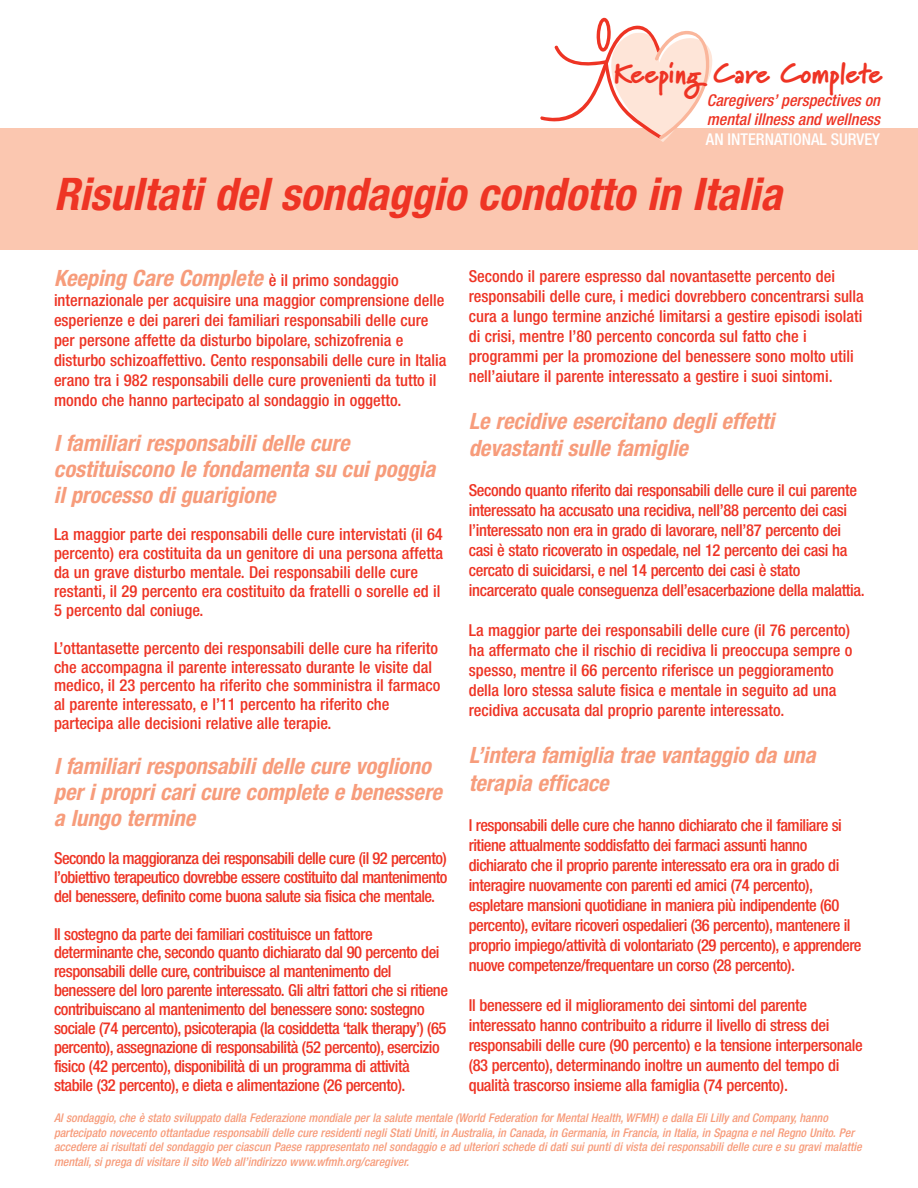
<style>
.page{position:relative;width:918px;height:1188px;background:#fff}
.page>*{position:absolute;margin:0;border:0;box-sizing:border-box;transform-origin:0 0}
.t1{font:italic 700 condensed 45px "Helvetica Neue";color:#ee3424}
.t2{font:900 28.8px "Marydale";letter-spacing:-.01em;color:#ee3424}
.t3{font:italic 700 condensed 22.5px/26.1px "Helvetica Neue";color:#f79c7b}
.t4{font:500 condensed 16.5px/20px "Helvetica Neue";letter-spacing:-.02em;color:#ee3424}
.t5{font:500 condensed 16.5px/20px "Helvetica Neue";color:#ee3424}
.t6{font:italic 500 condensed 16.2px/19.5px "Helvetica Neue";color:#ee3424}
.t7{font:500 condensed 16.2px "Helvetica Neue";color:#fff}
.t8{font:italic 500 condensed 12px/14.4px "Helvetica Neue";color:#f79c7b}
.s1{font-weight:500;font-style:normal;font-size:16.5px;color:#ee3424}
</style>
<div class="page">
<div style="left:0;top:128px;width:918px;height:122px;background:#fbc7b0"></div>
<svg style="left:540px;top:17px;width:173px;height:125px"></svg>
<h2 class="t2" style="left:613px;top:57px;width:271px">Keeping Care Complete</h2>
<p class="t6" style="left:707px;top:92px;width:175px">Caregivers’ perspectives on mental illness and wellness</p>
<p class="t7" style="left:706px;top:133px;width:176px">AN INTERNATIONAL SURVEY</p>
<h1 class="t1" style="left:54px;top:178px;width:738px">Risultati del sondaggio condotto in Italia</h1>
<h3 class="t3" style="left:54px;top:267px;width:346px">Keeping Care Complete <span class="s1">è il primo sondaggio</span></h3>
<p class="t5" style="left:54px;top:292px;width:394px">internazionale per acquisire una maggior comprensione delle esperienze e dei pareri dei familiari responsabili delle cure per persone affette da disturbo bipolare, schizofrenia e disturbo schizoaffettivo. Cento responsabili delle cure in Italia erano tra i 982 responsabili delle cure provenienti da tutto il mondo che hanno partecipato al sondaggio in oggetto.</p>
<h3 class="t3" style="left:54px;top:431px;width:387px">I familiari responsabili delle cure costituiscono le fondamenta su cui poggia il processo di guarigione</h3>
<p class="t5" style="left:54px;top:527px;width:391px;line-height:18.9px">La maggior parte dei responsabili delle cure intervistati (il 64 percento) era costituita da un genitore di una persona affetta da un grave disturbo mentale. Dei responsabili delle cure restanti, il 29 percento era costituito da fratelli o sorelle ed il 5 percento dal coniuge.</p>
<p class="t5" style="left:54px;top:640px;width:388px;line-height:18.9px">L’ottantasette percento dei responsabili delle cure ha riferito che accompagna il parente interessato durante le visite dal medico, il 23 percento ha riferito che somministra il farmaco al parente interessato, e l’11 percento ha riferito che partecipa alle decisioni relative alle terapie.</p>
<h3 class="t3" style="left:54px;top:755px;width:394px">I familiari responsabili delle cure vogliono per i propri cari cure complete e benessere a lungo termine</h3>
<p class="t4" style="left:54px;top:850px;width:395px;line-height:18.9px;text-align:justify">Secondo la maggioranza dei responsabili delle cure (il 92 percento) l’obiettivo terapeutico dovrebbe essere costituito dal mantenimento del benessere, definito come buona salute sia fisica che mentale.</p>
<p class="t4" style="left:54px;top:926px;width:395px;line-height:18.9px">Il sostegno da parte dei familiari costituisce un fattore determinante che, secondo quanto dichiarato dal 90 percento dei responsabili delle cure, contribuisce al mantenimento del benessere del loro parente interessato. Gli altri fattori che si ritiene contribuiscano al mantenimento del benessere sono: sostegno sociale (74 percento), psicoterapia (la cosiddetta ‘talk therapy’) (65 percento), assegnazione di responsabilità (52 percento), esercizio fisico (42 percento), disponibilità di un programma di attività stabile (32 percento), e dieta e alimentazione (26 percento).</p>
<p class="t5" style="left:469px;top:267px;width:397px">Secondo il parere espresso dal novantasette percento dei responsabili delle cure, i medici dovrebbero concentrarsi sulla cura a lungo termine anziché limitarsi a gestire episodi isolati di crisi, mentre l’80 percento concorda sul fatto che i programmi per la promozione del benessere sono molto utili nell’aiutare il parente interessato a gestire i suoi sintomi.</p>
<h3 class="t3" style="left:469px;top:409px;width:311px;line-height:27.2px">Le recidive esercitano degli effetti devastanti sulle famiglie</h3>
<p class="t4" style="left:469px;top:482px;width:398px">Secondo quanto riferito dai responsabili delle cure il cui parente interessato ha accusato una recidiva, nell’88 percento dei casi l’interessato non era in grado di lavorare, nell’87 percento dei casi è stato ricoverato in ospedale, nel 12 percento dei casi ha cercato di suicidarsi, e nel 14 percento dei casi è stato incarcerato quale conseguenza dell’esacerbazione della malattia.</p>
<p class="t5" style="left:469px;top:622px;width:385px">La maggior parte dei responsabili delle cure (il 76 percento) ha affermato che il rischio di recidiva li preoccupa sempre o spesso, mentre il 66 percento riferisce un peggioramento della loro stessa salute fisica e mentale in seguito ad una recidiva accusata dal proprio parente interessato.</p>
<h3 class="t3" style="left:469px;top:744px;width:353px;line-height:27.2px">L’intera famiglia trae vantaggio da una terapia efficace</h3>
<p class="t4" style="left:469px;top:816px;width:394px">I responsabili delle cure che hanno dichiarato che il familiare si ritiene attualmente soddisfatto dei farmaci assunti hanno dichiarato che il proprio parente interessato era ora in grado di interagire nuovamente con parenti ed amici (74 percento), espletare mansioni quotidiane in maniera più indipendente (60 percento), evitare ricoveri ospedalieri (36 percento), mantenere il proprio impiego/attività di volontariato (29 percento), e apprendere nuove competenze/frequentare un corso (28 percento).</p>
<p class="t4" style="left:469px;top:996px;width:396px">Il benessere ed il miglioramento dei sintomi del parente interessato hanno contribuito a ridurre il livello di stress dei responsabili delle cure (90 percento) e la tensione interpersonale (83 percento), determinando inoltre un aumento del tempo di qualità trascorso insieme alla famiglia (74 percento).</p>
<p class="t8" style="left:54px;top:1112px;width:811px">Al sondaggio, che è stato sviluppato dalla Federazione mondiale per la salute mentale (World Federation for Mental Health, WFMH) e dalla Eli Lilly and Company, hanno partecipato novecento ottantadue responsabili delle cure residenti negli Stati Uniti, in Australia, in Canada, in Germania, in Francia, in Italia, in Spagna e nel Regno Unito. Per accedere ai risultati del sondaggio per ciascun Paese rappresentato nel sondaggio e ad ulteriori schede di dati sui punti di vista dei responsabili delle cure e su gravi malattie mentali, si prega di visitare il sito Web all’indirizzo www.wfmh.org/caregiver.</p>
</div>
